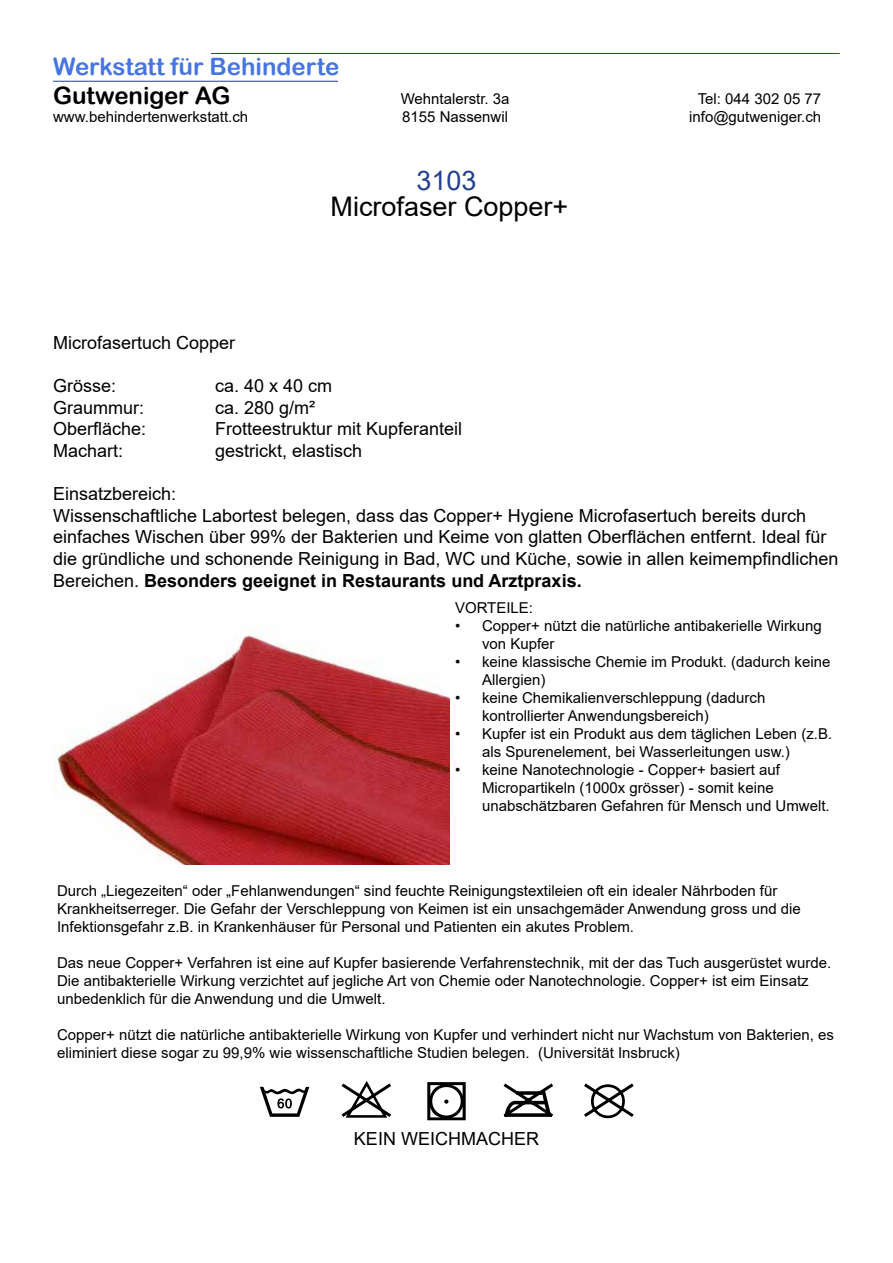
<style>
.page{position:relative;width:893px;height:1263px;background:#fff}
.page>*{position:absolute;margin:0;border:0;box-sizing:border-box;transform-origin:0 0}
.t1{font:54px "CS Symbol 2";color:#000}
.t2{font:27px "Arial";color:#000}
.t3{font:27px "Arial";color:#25408f}
.t4{font:24px "Arial Rounded MT Bold";color:#4675e1}
.t5{font:24px "Arial Rounded MT Bold";color:#000}
.t6{font:18px/21.6px "Arial";color:#000}
.t7{font:15px/18px "Arial";color:#000}
.s1{font-weight:700}
</style>
<div class="page">
<hr style="left:211px;top:53px;width:629px;height:1px;background:#25408f">
<hr style="left:53px;top:81px;width:285px;height:1px;background:#25408f">
<img style="left:53px;top:625px;width:396px;height:240px">
<h3 class="t4" style="left:53px;top:52px;width:288px">Werkstatt für Behinderte</h3>
<h3 class="t5" style="left:53px;top:81px;width:179px">Gutweniger AG</h3>
<p class="t7" style="left:401px;top:89px;width:110px">Wehntalerstr. 3a</p>
<p class="t7" style="left:698px;top:89px;width:125px">Tel: 044 302 05 77</p>
<p class="t7" style="left:53px;top:107px;width:197px">www.behindertenwerkstatt.ch</p>
<p class="t7" style="left:402px;top:107px;width:107px">8155 Nassenwil</p>
<p class="t7" style="left:689px;top:107px;width:133px">info@gutweniger.ch</p>
<h2 class="t3" style="left:416px;top:162px;width:62px">3103</h2>
<h2 class="t2" style="left:331px;top:188px;width:239px">Microfaser Copper+</h2>
<p class="t6" style="left:53px;top:332px;width:184px">Microfasertuch Copper</p>
<p class="t6" style="left:53px;top:375px;width:65px">Grösse:</p>
<p class="t6" style="left:215px;top:375px;width:119px">ca. 40 x 40 cm</p>
<p class="t6" style="left:53px;top:397px;width:93px">Graummur:</p>
<p class="t6" style="left:215px;top:397px;width:102px">ca. 280 g/m²</p>
<p class="t6" style="left:53px;top:418px;width:95px">Oberfläche:</p>
<p class="t6" style="left:215px;top:418px;width:249px">Frotteestruktur mit Kupferanteil</p>
<p class="t6" style="left:53px;top:440px;width:72px">Machart:</p>
<p class="t6" style="left:215px;top:440px;width:149px">gestrickt, elastisch</p>
<p class="t6" style="left:53px;top:483px;width:787px">Einsatzbereich:<br>Wissenschaftliche Labortest belegen, dass das Copper+ Hygiene Microfasertuch bereits durch einfaches Wischen über 99% der Bakterien und Keime von glatten Oberflächen entfernt. Ideal für die gründliche und schonende Reinigung in Bad, WC und Küche, sowie in allen keimempfindlichen Bereichen. <span class="s1">Besonders geeignet in Restaurants und Arztpraxis.</span></p>
<p class="t7" style="left:455px;top:598px;width:80px">VORTEILE:</p>
<p class="t7" style="left:482px;top:616px;width:341px;text-indent:-27px">• Copper+ nützt die natürliche antibakerielle Wirkung von Kupfer</p>
<p class="t7" style="left:482px;top:652px;width:350px;text-indent:-27px">• keine klassische Chemie im Produkt. (dadurch keine<br>Allergien)</p>
<p class="t7" style="left:482px;top:688px;width:285px;text-indent:-27px">• keine Chemikalienverschleppung (dadurch kontrollierter Anwendungsbereich)</p>
<p class="t7" style="left:482px;top:724px;width:352px;text-indent:-27px">• Kupfer ist ein Produkt aus dem täglichen Leben (z.B. als Spurenelement, bei Wasserleitungen usw.)</p>
<p class="t7" style="left:482px;top:760px;width:349px;text-indent:-27px">• keine Nanotechnologie - Copper+ basiert auf<br>Micropartikeln (1000x grösser) - somit keine unabschätzbaren Gefahren für Mensch und Umwelt.</p>
<p class="t7" style="left:57px;top:882px;width:745px">Durch „Liegezeiten“ oder „Fehlanwendungen“ sind feuchte Reinigungstextileien oft ein idealer Nährboden für<br>Krankheitserreger. Die Gefahr der Verschleppung von Keimen ist ein unsachgemäder Anwendung gross und die<br>Infektionsgefahr z.B. in Krankenhäuser für Personal und Patienten ein akutes Problem.</p>
<p class="t7" style="left:57px;top:954px;width:776px">Das neue Copper+ Verfahren ist eine auf Kupfer basierende Verfahrenstechnik, mit der das Tuch ausgerüstet wurde.<br>Die antibakterielle Wirkung verzichtet auf jegliche Art von Chemie oder Nanotechnologie. Copper+ ist eim Einsatz unbedenklich für die Anwendung und die Umwelt.</p>
<p class="t7" style="left:57px;top:1026px;width:778px">Copper+ nützt die natürliche antibakterielle Wirkung von Kupfer und verhindert nicht nur Wachstum von Bakterien, es eliminiert diese sogar zu 99,9% wie wissenschaftliche Studien belegen. (Universität Insbruck)</p>
<h1 class="t1" style="left:419px;top:1074px;width:55px">■</h1>
<p class="t6" style="left:354px;top:1127px;width:187px">KEIN WEICHMACHER</p>
</div>
